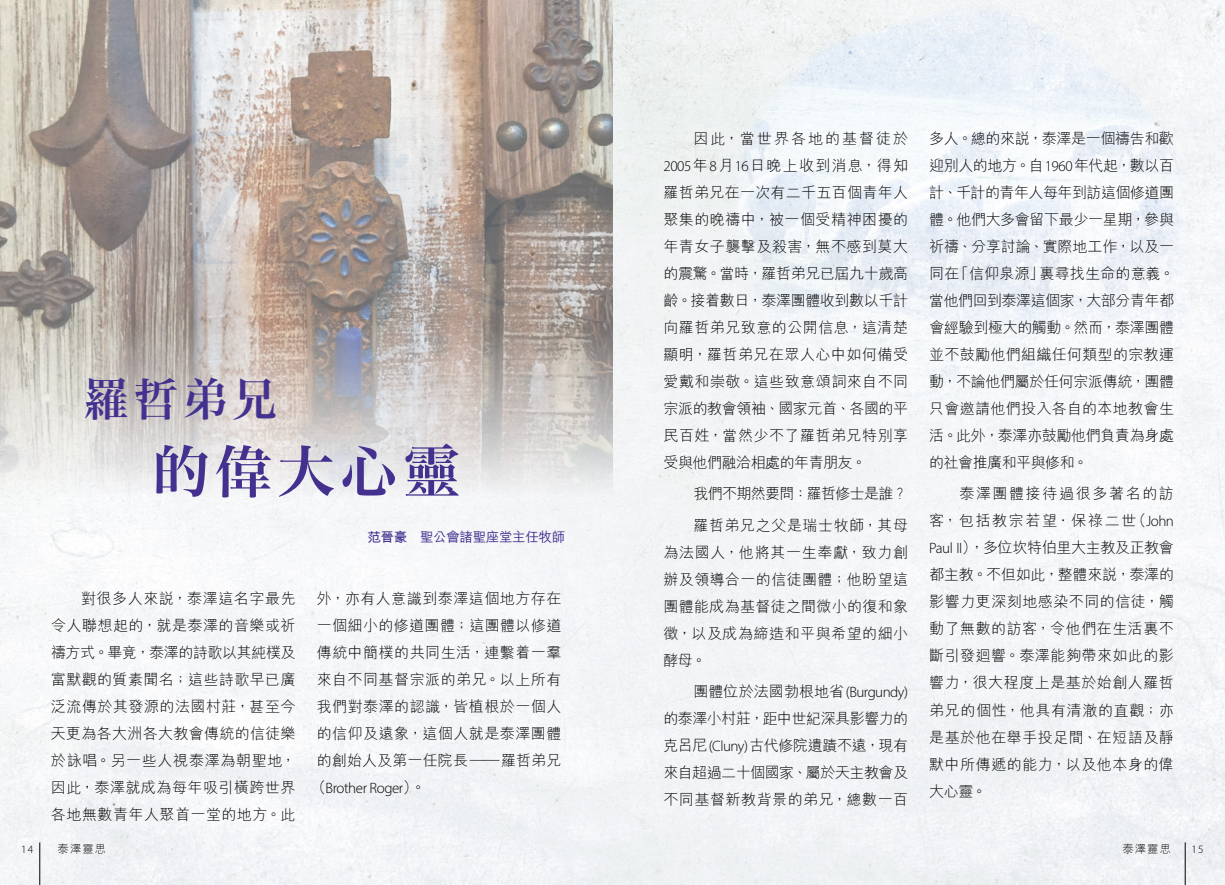
<style>
.page{position:relative;width:1225px;height:885px;background:#fff}
.page>*{position:absolute;margin:0;border:0;box-sizing:border-box;transform-origin:0 0}
.t1{font:57px "Hira Min Pro N W6";letter-spacing:.1em;color:#44318f}
.t2{font:45px "Hira Min Pro N W6";color:#44318f}
.t3{font:300 15px/27px "M Hei HK";letter-spacing:.03em;color:#000;text-align:justify}
.t4{font:300 15px/31.2px "M Hei HK";color:#000}
.t5{font:300 15px "Myriad Pro";letter-spacing:-.03em;color:#000}
.t6{font:500 13.5px "M Hei HK";letter-spacing:-.025em;color:#44318f}
.t7{font:300 11.25px "M Hei HK";letter-spacing:.1em;color:#000}
.t8{font:300 11.25px "Myriad Pro";color:#000}
.s1{font-weight:700}
.s2{font-family:"M Hei HK"}
.s3{font-family:"Myriad Pro"}
</style>
<div class="page">
<img style="left:0;top:0;width:1225px;height:884px">
<img style="left:0;top:0;width:612px;height:629px">
<hr style="left:39px;top:842px;width:1px;height:42px;background:#000">
<hr style="left:1184px;top:842px;width:1px;height:42px;background:#000">
<h2 class="t2" style="left:84px;top:359px;width:195px">羅哲弟兄</h2>
<h1 class="t1" style="left:152px;top:421px;width:309px">的偉大心靈</h1>
<p class="t6" style="left:367px;top:527px;width:199px"><span class="s1">范晉豪　</span>聖公會諸聖座堂主任牧師</p>
<p class="t3" style="left:51px;top:584px;width:246px;text-indent:30px">對很多人來說，泰澤這名字最先令人聯想起的，就是泰澤的音樂或祈禱方式。畢竟，泰澤的詩歌以其純樸及富默觀的質素聞名；這些詩歌早已廣泛流傳於其發源的法國村莊，甚至今天更為各大洲各大教會傳統的信徒樂於詠唱。另一些人視泰澤為朝聖地，因此，泰澤就成為每年吸引橫跨世界各地無數青年人聚首一堂的地方。此</p>
<p class="t3" style="left:317px;top:584px;width:246px">外，亦有人意識到泰澤這個地方存在一個細小的修道團體；這團體以修道傳統中簡樸的共同生活，連繫着一羣來自不同基督宗派的弟兄。以上所有我們對泰澤的認識，皆植根於一個人的信仰及遠象，這個人就是泰澤團體的創始人及第一任院長——羅哲弟兄</p>
<p class="t5" style="left:311px;top:779px;width:116px"><span class="s2">（</span>Brother Roger<span class="s2">）。</span></p>
<p class="t3" style="left:663px;top:124px;width:246px;text-indent:30px">因此，當世界各地的基督徒於<span class="s3">2005</span>年<span class="s3">8</span>月<span class="s3">16</span>日晚上收到消息，得知羅哲弟兄在一次有二千五百個青年人聚集的晚禱中，被一個受精神困擾的年青女子襲擊及殺害，無不感到莫大的震驚。當時，羅哲弟兄已屆九十歲高齡。接着數日，泰澤團體收到數以千計向羅哲弟兄致意的公開信息，這清楚顯明，羅哲弟兄在眾人心中如何備受愛戴和崇敬。這些致意頌詞來自不同宗派的教會領袖、國家元首、各國的平民百姓，當然少不了羅哲弟兄特別享受與他們融洽相處的年青朋友。</p>
<p class="t4" style="left:693px;top:477px;width:216px">我們不期然要問：羅哲修士是誰？羅哲弟兄之父是瑞士牧師，其母</p>
<p class="t3" style="left:663px;top:538px;width:246px">為法國人，他將其一生奉獻，致力創辦及領導合一的信徒團體；他盼望這團體能成為基督徒之間微小的復和象徵，以及成為締造和平與希望的細小酵母。</p>
<p class="t3" style="left:663px;top:677px;width:246px;text-indent:30px">團體位於法國勃根地省<span class="s3">(Burgundy)</span>的泰澤小村莊，距中世紀深具影響力的克呂尼<span class="s3">(Cluny)</span>古代修院遺蹟不遠，現有來自超過二十個國家、屬於天主教會及不同基督新教背景的弟兄，總數一百</p>
<p class="t3" style="left:929px;top:124px;width:247px">多人。總的來說，泰澤是一個禱告和歡迎別人的地方。自<span class="s3">1960</span>年代起，數以百計、千計的青年人每年到訪這個修道團體。他們大多會留下最少一星期，參與祈禱、分享討論、實際地工作，以及一同在「信仰泉源」裏尋找生命的意義。當他們回到泰澤這個家，大部分青年都會經驗到極大的觸動。然而，泰澤團體並不鼓勵他們組織任何類型的宗教運動，不論他們屬於任何宗派傳統，團體只會邀請他們投入各自的本地教會生活。此外，泰澤亦鼓勵他們負責為身處的社會推廣和平與修和。</p>
<p class="t3" style="left:929px;top:479px;width:246px;text-indent:30px">泰澤團體接待過很多著名的訪客，包括教宗若望．保祿二世（<span class="s3">John Paul II</span>），多位坎特伯里大主教及正教會都主教。不但如此，整體來說，泰澤的影響力更深刻地感染不同的信徒，觸動了無數的訪客，令他們在生活裏不斷引發迴響。泰澤能夠帶來如此的影響力，很大程度上是基於始創人羅哲弟兄的個性，他具有清澈的直觀；亦是基於他在舉手投足間、在短語及靜默中所傳遞的能力，以及他本身的偉大心靈。</p>
<p class="t8" style="left:21px;top:841px;width:14px">14</p>
<p class="t7" style="left:58px;top:840px;width:50px">泰澤靈思</p>
<p class="t7" style="left:1122px;top:840px;width:50px">泰澤靈思</p>
<p class="t8" style="left:1191px;top:841px;width:14px">15</p>
</div>
